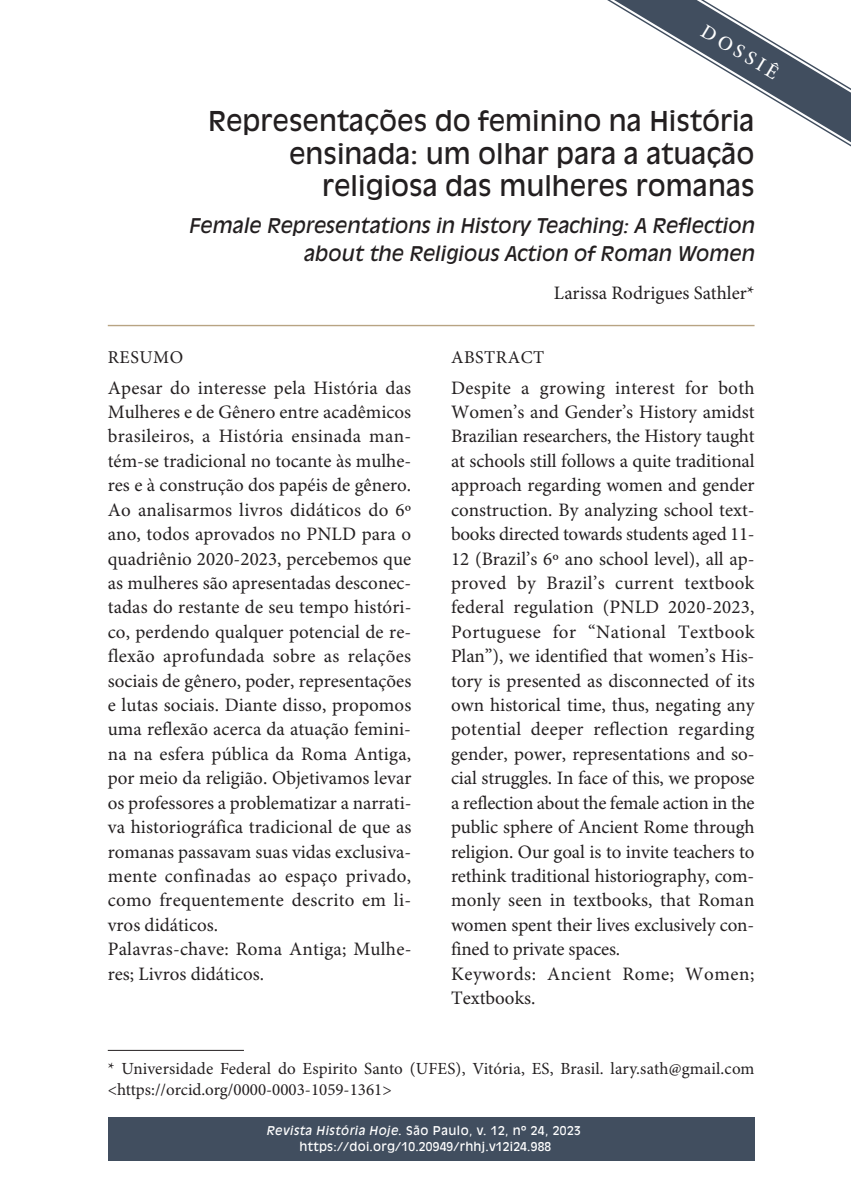
<style>
.page{position:relative;width:851px;height:1191px;background:#fff}
.page>*{position:absolute;margin:0;border:0;box-sizing:border-box;transform-origin:0 0}
.t1{font:27px/32.4px "Antique Olive Std";color:#231f20;text-align:right}
.t2{font:italic 20px/28.4px "Antique Olive Std";color:#231f20;text-align:right}
.t3{font:500 20px "Minion Pro";color:#fff}
.t4{font:19px/24.4px "Minion Pro";color:#231f20}
.t5{font:18px "Minion Pro";letter-spacing:.03em;color:#231f20}
.t6{font:17px/21px "Minion Pro";letter-spacing:.005em;color:#231f20}
.t7{font:12px/16px "Antique Olive Std";letter-spacing:.02em;color:#fff;text-align:center}
.s1{font-style:italic}
</style>
<div class="page">
<hr style="left:108px;top:325px;width:646px;height:1px;background:#b8a483">
<hr style="left:108px;top:1049px;width:136px;height:1px;background:#231f20">
<svg style="left:607px;top:0;width:243px;height:146px"></svg>
<div style="left:108px;top:1117px;width:646px;height:43px;background:#414e5f"></div>
<p class="t3" style="left:708px;top:19px;width:88px;rotate:31deg">DOSSIÊ</p>
<h1 class="t1" style="left:208px;top:106px;width:548px">Representações do feminino na História ensinada: um olhar para a atuação religiosa das mulheres romanas</h1>
<p class="t2" style="left:189px;top:211px;width:567px">Female Representations in History Teaching: A Reflection about the Religious Action of Roman Women</p>
<p class="t4" style="left:554px;top:282px;width:202px">Larissa Rodrigues Sathler*</p>
<p class="t5" style="left:108px;top:347px;width:77px">RESUMO</p>
<p class="t4" style="left:108px;top:376px;width:305px">Apesar do interesse pela História das Mulheres e de Gênero entre acadêmicos brasileiros, a História ensinada man&shy;tém-se tradicional no tocante às mulhe&shy;res e à construção dos papéis de gênero.<br>Ao analisarmos livros didáticos do 6º ano, todos aprovados no PNLD para o quadriênio 2020-2023, percebemos que as mulheres são apresentadas desconec&shy;tadas do restante de seu tempo históri&shy;co, perdendo qualquer potencial de re&shy;flexão aprofundada sobre as relações sociais de gênero, poder, representações e lutas sociais. Diante disso, propomos uma reflexão acerca da atuação femini&shy;na na esfera pública da Roma Antiga, por meio da religião. Objetivamos levar os professores a problematizar a narrati&shy;va historiográfica tradicional de que as romanas passavam suas vidas exclusiva&shy;mente confinadas ao espaço privado, como frequentemente descrito em li&shy;vros didáticos.<br>Palavras-chave: Roma Antiga; Mulhe&shy;res; Livros didáticos.</p>
<p class="t5" style="left:451px;top:347px;width:95px">ABSTRACT</p>
<p class="t4" style="left:451px;top:376px;width:305px">Despite a growing interest for both Women’s and Gender’s History amidst Brazilian researchers, the History taught at schools still follows a quite traditional approach regarding women and gender construction. By analyzing school text&shy;books directed towards students aged 11- 12 (Brazil’s 6º ano school level), all ap&shy;proved by Brazil’s current textbook federal regulation (PNLD 2020-2023, Portuguese for “National Textbook Plan”), we identified that women’s His&shy;tory is presented as disconnected of its own historical time, thus, negating any potential deeper reflection regarding gender, power, representations and so&shy;cial struggles. In face of this, we propose a reflection about the female action in the public sphere of Ancient Rome through religion. Our goal is to invite teachers to rethink traditional historiography, com&shy;monly seen in textbooks, that Roman women spent their lives exclusively con&shy;fined to private spaces.<br>Keywords: Ancient Rome; Women; Textbooks.</p>
<p class="t6" style="left:108px;top:1058px;width:648px">* Universidade Federal do Espirito Santo (UFES), Vitória, ES, Brasil. lary.sath@gmail.com &lt;https://orcid.org/0000-0003-1059-1361&gt;</p>
<p class="t7" style="left:266px;top:1123px;width:316px"><span class="s1">Revista História Hoje.</span> São Paulo, v. 12, nº 24, 2023 https://doi.org/10.20949/rhhj.v12i24.988</p>
</div>
